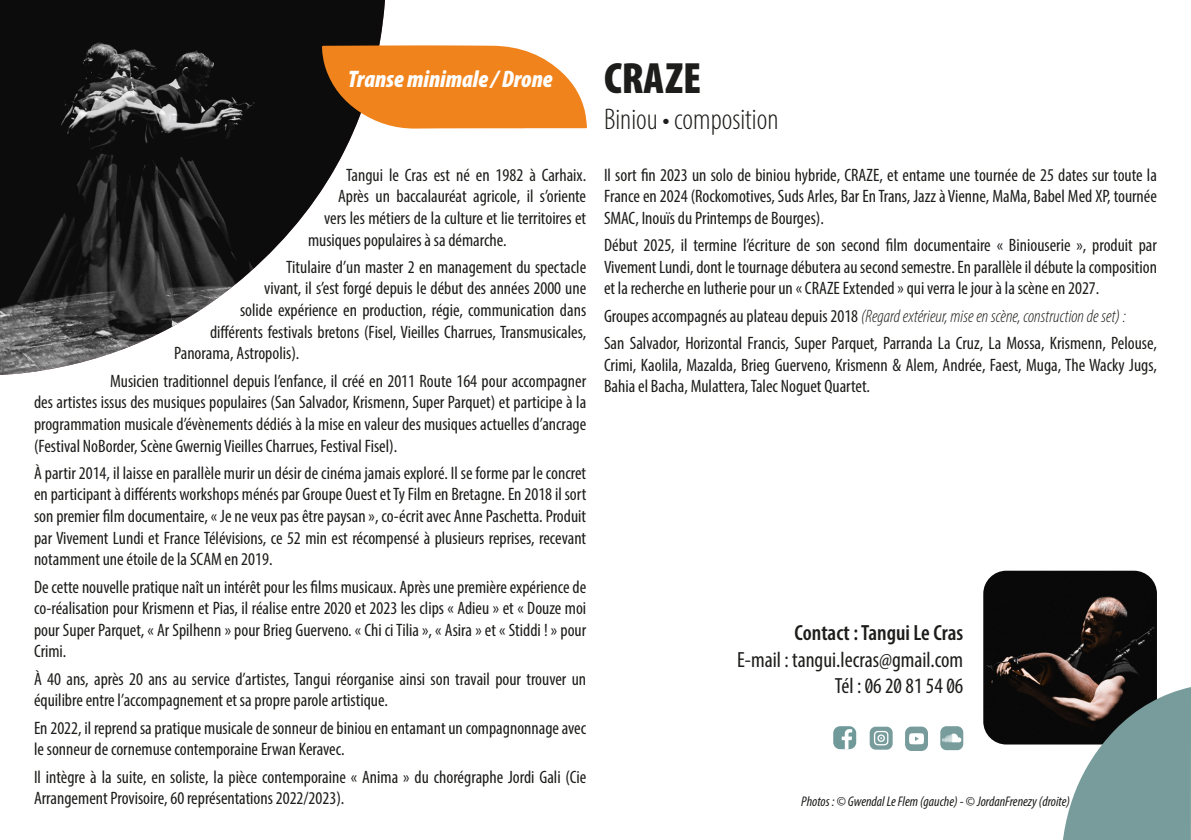
<style>
.page{position:relative;width:1191px;height:840px;background:#fff}
.page>*{position:absolute;margin:0;border:0;box-sizing:border-box;transform-origin:0 0}
.t1{font:900 condensed 44px "Myriad Pro";color:#1d1d1b}
.t2{font:300 condensed 30px "Myriad Pro";color:#1d1d1b}
.t3{font:italic 900 condensed 24px "Myriad Pro";color:#fff}
.t4{font:condensed 22px "Myriad Pro";color:#1d1d1b}
.t5{font:600 condensed 22px "Myriad Pro";color:#1d1d1b}
.t6{font:condensed 18px/21.6px "Myriad Pro";color:#1d1d1b;text-align:justify}
.t7{font:italic 300 condensed 18px "Myriad Pro";color:#1d1d1b}
.t8{font:italic condensed 14px "Myriad Pro";color:#1d1d1b}
.s1{font-weight:400;font-style:normal}
</style>
<div class="page">
<img style="left:0;top:0;width:385px;height:375px">
<img style="left:983px;top:570px;width:174px;height:174px">
<svg style="left:322px;top:45px;width:265px;height:84px;background:#e1862f"></svg>
<div style="left:905px;top:726px;width:23px;height:24px;background:#789c9c;border-radius:7px"></div>
<svg style="left:909px;top:733px;width:15px;height:11px"></svg>
<div style="left:869px;top:726px;width:23px;height:23px;background:#789c9c;border-radius:6px"></div>
<svg style="left:874px;top:730px;width:14px;height:15px"></svg>
<div style="left:940px;top:725px;width:23px;height:24px;background:#789c9c;border-radius:6px"></div>
<svg style="left:942px;top:733px;width:19px;height:9px"></svg>
<div style="left:833px;top:725px;width:23px;height:23px;background:#709999;border-radius:7px"></div>
<svg style="left:841px;top:729px;width:11px;height:20px"></svg>
<svg style="left:1060px;top:686px;width:131px;height:153px;background:#788f8e"></svg>
<p class="t3" style="left:348px;top:64px;width:206px">Transe minimale / Drone</p>
<p class="t6" style="left:346px;top:163px;width:241px">Tangui le Cras est né en 1982 à Carhaix.</p>
<p class="t6" style="left:338px;top:185px;width:249px">Après un baccalauréat agricole, il s’oriente</p>
<p class="t6" style="left:324px;top:207px;width:263px">vers les métiers de la culture et lie territoires et</p>
<p class="t6" style="left:308px;top:228px;width:200px">musiques populaires à sa démarche.</p>
<p class="t6" style="left:286px;top:256px;width:302px">Titulaire d’un master 2 en management du spectacle</p>
<p class="t6" style="left:264px;top:277px;width:324px">vivant, il s’est forgé depuis le début des années 2000 une</p>
<p class="t6" style="left:240px;top:299px;width:347px">solide expérience en production, régie, communication dans</p>
<p class="t6" style="left:210px;top:320px;width:377px">différents festivals bretons (Fisel, Vieilles Charrues, Transmusicales,</p>
<p class="t6" style="left:174px;top:342px;width:127px">Panorama, Astropolis).</p>
<p class="t6" style="left:34px;top:369px;width:554px;text-indent:76px">Musicien traditionnel depuis l’enfance, il créé en 2011 Route 164 pour accompagner des artistes issus des musiques populaires (San Salvador, Krismenn, Super Parquet) et participe à la programmation musicale d’évènements dédiés à la mise en valeur des musiques actuelles d’ancrage (Festival NoBorder, Scène Gwernig Vieilles Charrues, Festival Fisel).</p>
<p class="t6" style="left:34px;top:461px;width:554px">À partir 2014, il laisse en parallèle murir un désir de cinéma jamais exploré. Il se forme par le concret en participant à différents workshops ménés par Groupe Ouest et Ty Film en Bretagne. En 2018 il sort son premier film documentaire, « Je ne veux pas être paysan », co-écrit avec Anne Paschetta. Produit par Vivement Lundi et France Télévisions, ce 52 min est récompensé à plusieurs reprises, recevant notamment une étoile de la SCAM en 2019.</p>
<p class="t6" style="left:34px;top:575px;width:554px">De cette nouvelle pratique naît un intérêt pour les films musicaux. Après une première expérience de co-réalisation pour Krismenn et Pias, il réalise entre 2020 et 2023 les clips « Adieu » et « Douze moi pour Super Parquet, « Ar Spilhenn » pour Brieg Guerveno. « Chi ci Tilia », « Asira » et « Stiddi ! » pour Crimi.</p>
<p class="t6" style="left:34px;top:667px;width:553px">À 40 ans, après 20 ans au service d’artistes, Tangui réorganise ainsi son travail pour trouver un équilibre entre l’accompagnement et sa propre parole artistique.</p>
<p class="t6" style="left:34px;top:716px;width:554px">En 2022, il reprend sa pratique musicale de sonneur de biniou en entamant un compagnonnage avec le sonneur de cornemuse contemporaine Erwan Keravec.</p>
<p class="t6" style="left:34px;top:765px;width:554px">Il intègre à la suite, en soliste, la pièce contemporaine « Anima » du chorégraphe Jordi Gali (Cie<br>Arrangement Provisoire, 60 représentations 2022/2023).</p>
<p class="t1" style="left:604px;top:50px;width:99px">CRAZE</p>
<p class="t2" style="left:604px;top:101px;width:176px">Biniou • composition</p>
<p class="t6" style="left:604px;top:163px;width:554px">Il sort fin 2023 un solo de biniou hybride, CRAZE, et entame une tournée de 25 dates sur toute la France en 2024 (Rockomotives, Suds Arles, Bar En Trans, Jazz à Vienne, MaMa, Babel Med XP, tournée SMAC, Inouïs du Printemps de Bourges).</p>
<p class="t6" style="left:604px;top:234px;width:554px">Début 2025, il termine l’écriture de son second film documentaire « Biniouserie », produit par Vivement Lundi, dont le tournage débutera au second semestre. En parallèle il débute la composition et la recherche en lutherie pour un « CRAZE Extended » qui verra le jour à la scène en 2027.</p>
<p class="t7" style="left:604px;top:305px;width:523px"><span class="s1">Groupes accompagnés au plateau depuis 2018</span> (Regard extérieur, mise en scène, construction de set) :</p>
<p class="t6" style="left:604px;top:332px;width:554px">San Salvador, Horizontal Francis, Super Parquet, Parranda La Cruz, La Mossa, Krismenn, Pelouse, Crimi, Kaolila, Mazalda, Brieg Guerveno, Krismenn &amp; Alem, Andrée, Faest, Muga, The Wacky Jugs, Bahia el Bacha, Mulattera, Talec Noguet Quartet.</p>
<p class="t5" style="left:794px;top:619px;width:170px">Contact : Tangui Le Cras</p>
<p class="t4" style="left:737px;top:645px;width:228px">E-mail : tangui.lecras@gmail.com</p>
<p class="t4" style="left:835px;top:672px;width:130px">Tél : 06 20 81 54 06</p>
<p class="t8" style="left:801px;top:792px;width:270px">Photos : © Gwendal Le Flem (gauche) - © JordanFrenezy (droite)</p>
</div>
